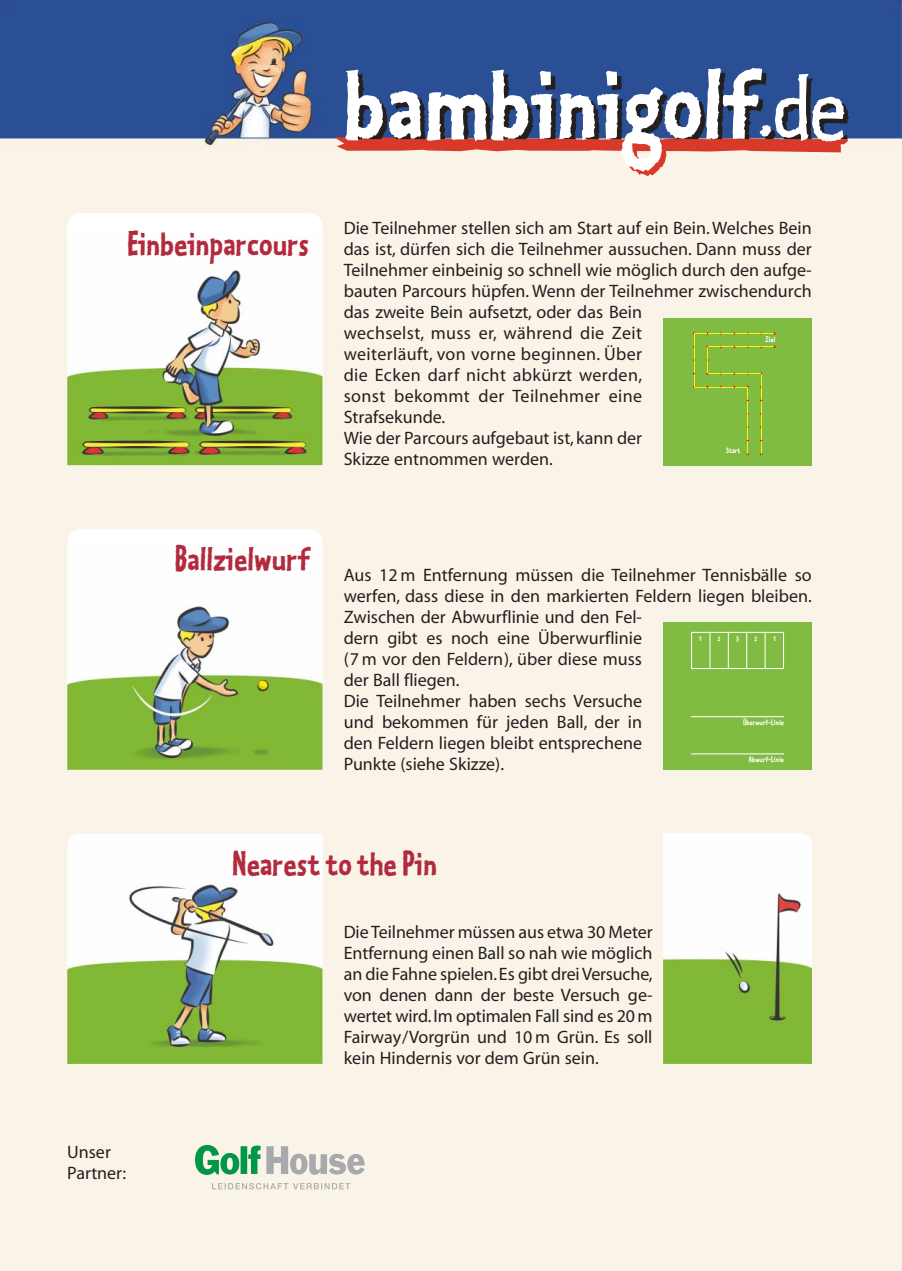
<style>
.page{position:relative;width:902px;height:1271px;background:#fff}
.page>*{position:absolute;margin:0;border:0;box-sizing:border-box;transform-origin:0 0}
.t1{font:36px "Kosmik Bold One";color:#b22a3e}
.t2{font:18px/21px "Myriad";color:#231f1f}
.t3{font:8.4px "Kosmik Bold One";color:#fff}
</style>
<div class="page">
<img style="left:0;top:0;width:901px;height:1270px">
<svg style="left:336px;top:72px;width:513px;height:104px"></svg>
<svg style="left:345px;top:68px;width:499px;height:104px"></svg>
<svg style="left:266px;top:1146px;width:98px;height:28px"></svg>
<svg style="left:195px;top:1145px;width:65px;height:29px"></svg>
<svg style="left:212px;top:1183px;width:138px;height:6px"></svg>
<svg style="left:67px;top:213px;width:255px;height:23px"></svg>
<img style="left:67px;top:236px;width:255px;height:229px">
<div style="left:663px;top:318px;width:149px;height:147px;background:#80bc41"></div>
<svg style="left:693px;top:332px;width:82px;height:123px"></svg>
<svg style="left:67px;top:529px;width:255px;height:15px"></svg>
<img style="left:67px;top:544px;width:255px;height:226px">
<div style="left:663px;top:622px;width:149px;height:148px;background:#80bc41"></div>
<svg style="left:691px;top:631px;width:93px;height:86px"></svg>
<hr style="left:691px;top:753px;width:93px;height:1px;background:#fff">
<img style="left:67px;top:834px;width:255px;height:230px">
<img style="left:663px;top:832px;width:149px;height:232px">
<h1 class="t1" style="left:127px;top:233px;width:184px">Einbeinparcours</h1>
<h1 class="t1" style="left:174px;top:548px;width:137px">Ballzielwurf</h1>
<p class="t2" style="left:344px;top:219px;width:469px">Die Teilnehmer stellen sich am Start auf ein Bein. Welches Bein das ist, dürfen sich die Teilnehmer aussuchen. Dann muss der Teilnehmer einbeinig so schnell wie möglich durch den aufge&shy;bauten Parcours hüpfen. Wenn der Teilnehmer zwischendurch das zweite Bein aufsetzt, oder das Bein<br>wechselst, muss er, während die Zeit<br>weiterläuft, von vorne beginnen. Über<br>die Ecken darf nicht abkürzt werden,<br>sonst bekommt der Teilnehmer eine<br>Strafsekunde.<br>Wie der Parcours aufgebaut ist, kann der<br>Skizze entnommen werden.</p>
<p class="t3" style="left:765px;top:337px;width:11px">Ziel</p>
<p class="t3" style="left:726px;top:447px;width:16px">Start</p>
<p class="t2" style="left:344px;top:565px;width:469px">Aus 12 m Entfernung müssen die Teilnehmer Tennisbälle so werfen, dass diese in den markierten Feldern liegen bleiben.<br>Zwischen der Abwurflinie und den Fel-<br>dern gibt es noch eine Überwurflinie<br>(7 m vor den Feldern), über diese muss<br>der Ball fliegen.<br>Die Teilnehmer haben sechs Versuche<br>und bekommen für jeden Ball, der in<br>den Feldern liegen bleibt entsprechene<br>Punkte (siehe Skizze).</p>
<p class="t3" style="left:736px;top:636px;width:4px">3</p>
<p class="t3" style="left:773px;top:636px;width:4px">1</p>
<p class="t3" style="left:699px;top:636px;width:4px">1</p>
<p class="t3" style="left:717px;top:636px;width:4px">2</p>
<p class="t3" style="left:754px;top:636px;width:4px">2</p>
<p class="t3" style="left:743px;top:720px;width:42px">Überwurf-Linie</p>
<p class="t3" style="left:748px;top:757px;width:37px">Abwurf-Linie</p>
<h1 class="t1" style="left:231px;top:853px;width:207px">Nearest to the Pin</h1>
<p class="t2" style="left:67px;top:1143px;width:60px">Unser<br>Partner:</p>
<p class="t2" style="left:344px;top:922px;width:310px;text-align:justify">Die Teilnehmer müssen aus etwa 30 Meter Entfernung einen Ball so nah wie möglich an die Fahne spielen.Es gibt drei Versuche, von denen dann der beste Versuch ge&shy;wertet wird. Im optimalen Fall sind es 20 m Fairway/Vorgrün und 10 m Grün. Es soll kein Hindernis vor dem Grün sein.</p>
</div>
